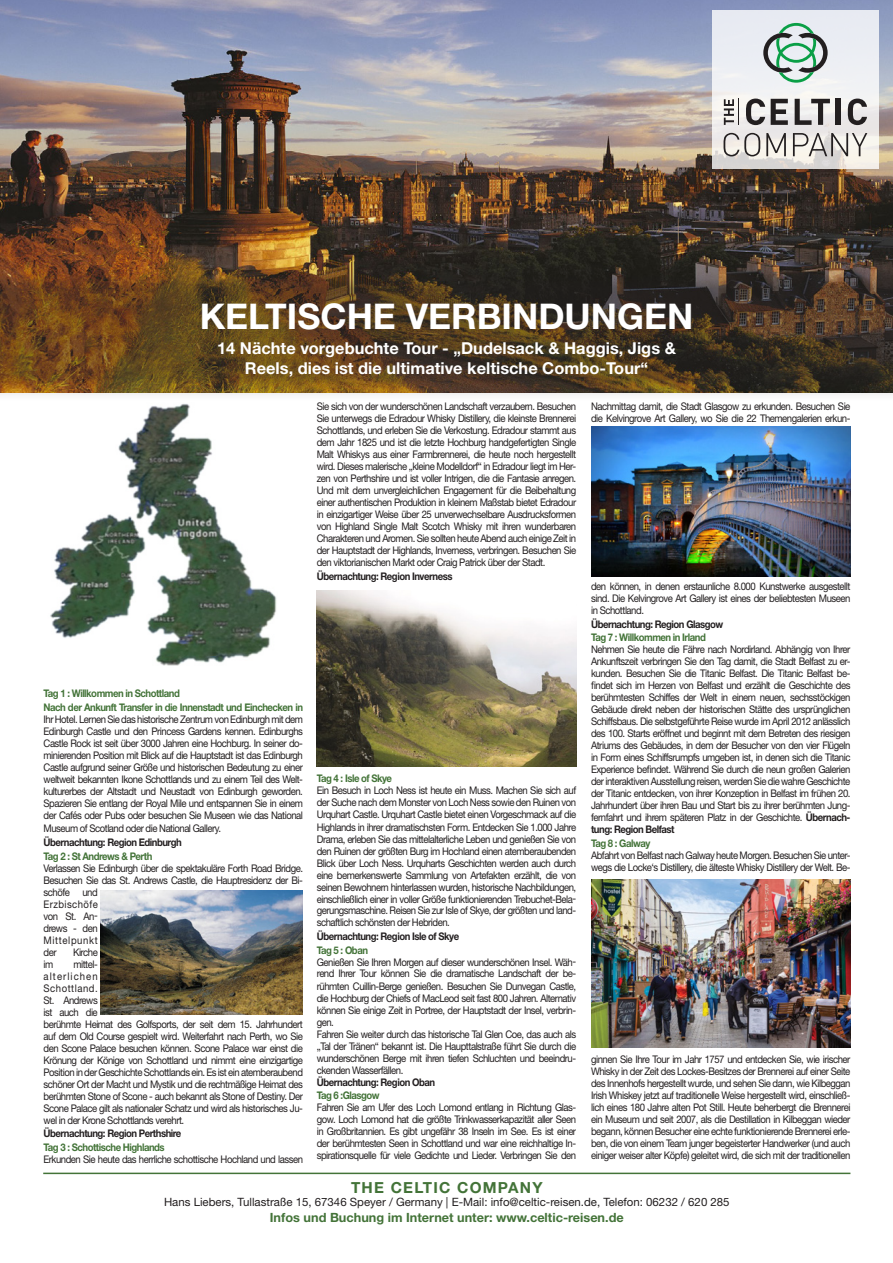
<style>
.page{position:relative;width:893px;height:1263px;background:#fff}
.page>*{position:absolute;margin:0;border:0;box-sizing:border-box;transform-origin:0 0}
.t1{font:700 35.4px "Helvetica Neue LT Std";color:#fff}
.t2{font:700 16.35px/19.6px "Helvetica Neue LT Std";color:#fff;text-align:center}
.t3{font:700 15.3px "Helvetica Neue LT Std";letter-spacing:.08em;color:#437338}
.t4{font:700 12.75px "Helvetica Neue LT Std";color:#437338}
.t5{font:11.4px "Helvetica Neue LT Std";color:#231f20}
.t6{font:10.5px/12px "Helvetica Neue LT Std";letter-spacing:-.05em;color:#231f20;text-align:justify;scale:.91 1}
.t7{font:700 10.5px/13.5px "Helvetica Neue LT Std";letter-spacing:-.05em;color:#437338;scale:.91 1}
.t8{font:700 10.5px "Helvetica Neue LT Std";letter-spacing:-.05em;color:#231f20;scale:.91 1}
.s1{font-weight:700}
</style>
<div class="page">
<img style="left:0;top:0;width:893px;height:263px">
<svg style="left:0;top:263px;width:893px;height:132px;background:#553e23"></svg>
<svg style="left:712px;top:11px;width:167px;height:158px;fill:#ebedf2"></svg>
<hr style="left:43px;top:1172px;width:807px;height:2px;background:#437338">
<svg style="left:746px;top:99px;width:19px;height:26px"></svg>
<svg style="left:771px;top:99px;width:17px;height:26px"></svg>
<svg style="left:795px;top:99px;width:35px;height:26px"></svg>
<div style="left:836px;top:99px;width:5px;height:26px;background:#231f20"></div>
<svg style="left:848px;top:99px;width:19px;height:26px"></svg>
<svg style="left:724px;top:133px;width:36px;height:23px"></svg>
<svg style="left:766px;top:133px;width:20px;height:23px"></svg>
<svg style="left:793px;top:133px;width:74px;height:23px;background:#c2bfbb"></svg>
<svg style="left:724px;top:99px;width:15px;height:26px"></svg>
<svg style="left:763px;top:23px;width:65px;height:60px;background:#a9c0b7"></svg>
<img style="left:101px;top:891px;width:202px;height:123px">
<img style="left:317px;top:590px;width:259px;height:176px">
<img style="left:591px;top:426px;width:259px;height:151px">
<img style="left:591px;top:879px;width:259px;height:169px">
<img style="left:50px;top:403px;width:227px;height:263px">
<h1 class="t1" style="left:200px;top:295px;width:495px">KELTISCHE VERBINDUNGEN</h1>
<h2 class="t2" style="left:217px;top:338px;width:460px">14 Nächte vorgebuchte Tour - „Dudelsack &amp; Haggis, Jigs &amp;<br>Reels, dies ist die ultimative keltische Combo-Tour“</h2>
<p class="t6" style="left:317px;top:400px;width:287px">Sie sich von der wunderschönen Landschaft verzaubern. Besuchen Sie unterwegs die Edradour Whisky Distillery, die kleinste Brennerei Schottlands, und erleben Sie die Verkostung. Edradour stammt aus dem Jahr 1825 und ist die letzte Hochburg handgefertigten Single Malt Whiskys aus einer Farmbrennerei, die heute noch hergestellt wird. Dieses malerische „kleine Modelldorf“ in Edradour liegt im Her&shy;zen von Perthshire und ist voller Intrigen, die die Fantasie anregen.<br>Und mit dem unvergleichlichen Engagement für die Beibehaltung einer authentischen Produktion in kleinem Maßstab bietet Edradour in einzigartiger Weise über 25 unverwechselbare Ausdrucksformen von Highland Single Malt Scotch Whisky mit ihren wunderbaren Charakteren und Aromen. Sie sollten heute Abend auch einige Zeit in der Hauptstadt der Highlands, Inverness, verbringen. Besuchen Sie den viktorianischen Markt oder Craig Patrick über der Stadt.</p>
<p class="t8" style="left:317px;top:570px;width:151px">Übernachtung: Region Inverness</p>
<p class="t6" style="left:591px;top:400px;width:287px">Nachmittag damit, die Stadt Glasgow zu erkunden. Besuchen Sie die Kelvingrove Art Gallery, wo Sie die 22 Themengalerien erkun-</p>
<p class="t6" style="left:591px;top:580px;width:287px">den können, in denen erstaunliche 8.000 Kunstwerke ausgestellt sind. Die Kelvingrove Art Gallery ist eines der beliebtesten Museen in Schottland.</p>
<p class="t8" style="left:591px;top:618px;width:147px">Übernachtung: Region Glasgow</p>
<p class="t7" style="left:591px;top:631px;width:128px">Tag 7 : Willkommen in Irland</p>
<p class="t6" style="left:591px;top:644px;width:287px">Nehmen Sie heute die Fähre nach Nordirland. Abhängig von Ihrer Ankunftszeit verbringen Sie den Tag damit, die Stadt Belfast zu er&shy;kunden. Besuchen Sie die Titanic Belfast. Die Titanic Belfast be&shy;findet sich im Herzen von Belfast und erzählt die Geschichte des berühmtesten Schiffes der Welt in einem neuen, sechsstöckigen Gebäude direkt neben der historischen Stätte des ursprünglichen Schiffsbaus. Die selbstgeführte Reise wurde im April 2012 anlässlich des 100. Starts eröffnet und beginnt mit dem Betreten des riesigen Atriums des Gebäudes, in dem der Besucher von den vier Flügeln in Form eines Schiffsrumpfs umgeben ist, in denen sich die Titanic Experience befindet. Während Sie durch die neun großen Galerien der interaktiven Ausstellung reisen, werden Sie die wahre Geschichte der Titanic entdecken, von ihrer Konzeption in Belfast im frühen 20.<br>Jahrhundert über ihren Bau und Start bis zu ihrer berühmten Jung&shy;fernfahrt und ihrem späteren Platz in der Geschichte. <span class="s1">Übernach&shy;tung: Region Belfast</span></p>
<p class="t7" style="left:591px;top:836px;width:67px">Tag 8 : Galway</p>
<p class="t6" style="left:591px;top:849px;width:287px">Abfahrt von Belfast nach Galway heute Morgen. Besuchen Sie unter&shy;wegs die Locke‘s Distillery, die älteste Whisky Distillery der Welt. Be-</p>
<p class="t7" style="left:44px;top:687px;width:287px">Tag 1 : Willkommen in Schottland<br>Nach der Ankunft Transfer in die Innenstadt und Einchecken in</p>
<p class="t6" style="left:44px;top:713px;width:287px">Ihr Hotel. Lernen Sie das historische Zentrum von Edinburgh mit dem Edinburgh Castle und den Princess Gardens kennen. Edinburghs Castle Rock ist seit über 3000 Jahren eine Hochburg. In seiner do&shy;minierenden Position mit Blick auf die Hauptstadt ist das Edinburgh Castle aufgrund seiner Größe und historischen Bedeutung zu einer weltweit bekannten Ikone Schottlands und zu einem Teil des Welt&shy;kulturerbes der Altstadt und Neustadt von Edinburgh geworden.<br>Spazieren Sie entlang der Royal Mile und entspannen Sie in einem der Cafés oder Pubs oder besuchen Sie Museen wie das National</p>
<p class="t6" style="left:44px;top:823px;width:197px">Museum of Scotland oder die National Gallery.</p>
<p class="t8" style="left:44px;top:836px;width:153px">Übernachtung: Region Edinburgh</p>
<p class="t7" style="left:44px;top:849px;width:121px">Tag 2 : St Andrews &amp; Perth</p>
<p class="t6" style="left:44px;top:862px;width:287px;text-align:left">Verlassen Sie Edinburgh über die spektakuläre Forth Road Bridge.<br>Besuchen Sie das St. Andrews Castle, die Hauptresidenz der Bi&shy;schöfe und<br>Erzbischöfe<br>von St. An-<br>drews - den<br>Mittelpunkt<br>der</p>
<p class="t7" style="left:317px;top:772px;width:84px">Tag 4 : Isle of Skye</p>
<p class="t6" style="left:317px;top:785px;width:287px">Ein Besuch in Loch Ness ist heute ein Muss. Machen Sie sich auf der Suche nach dem Monster von Loch Ness sowie den Ruinen von Urquhart Castle. Urquhart Castle bietet einen Vorgeschmack auf die Highlands in ihrer dramatischsten Form. Entdecken Sie 1.000 Jahre Drama, erleben Sie das mittelalterliche Leben und genießen Sie von den Ruinen der größten Burg im Hochland einen atemberaubenden Blick über Loch Ness. Urquharts Geschichten werden auch durch eine bemerkenswerte Sammlung von Artefakten erzählt, die von seinen Bewohnern hinterlassen wurden, historische Nachbildungen, einschließlich einer in voller Größe funktionierenden Trebuchet-Bela&shy;gerungsmaschine. Reisen Sie zur Isle of Skye, der größten und land&shy;schaftlich schönsten der Hebriden.</p>
<p class="t8" style="left:317px;top:930px;width:158px">Übernachtung: Region Isle of Skye</p>
<p class="t7" style="left:317px;top:943px;width:58px">Tag 5 : Oban</p>
<p class="t6" style="left:317px;top:956px;width:287px;text-align:left">Genießen Sie Ihren Morgen auf dieser wunderschönen Insel. Wäh&shy;rend Ihrer Tour können Sie die dramatische Landschaft der be&shy;rühmten Cuillin-Berge genießen. Besuchen Sie Dunvegan Castle, die Hochburg der Chiefs of MacLeod seit fast 800 Jahren. Alternativ können Sie einige Zeit in Portree, der Hauptstadt der Insel, verbrin&shy;gen.<br>Fahren Sie weiter durch das historische Tal Glen Coe, das auch als „Tal der Tränen“ bekannt ist. Die Haupttalstraße führt Sie durch die wunderschönen Berge mit ihren tiefen Schluchten und beeindru&shy;ckenden Wasserfällen.</p>
<p class="t8" style="left:317px;top:1075px;width:131px">Übernachtung: Region Oban</p>
<p class="t7" style="left:317px;top:1088px;width:71px">Tag 6 :Glasgow</p>
<p class="t6" style="left:317px;top:1101px;width:287px">Fahren Sie am Ufer des Loch Lomond entlang in Richtung Glas&shy;gow. Loch Lomond hat die größte Trinkwasserkapazität aller Seen in Großbritannien. Es gibt ungefähr 38 Inseln im See. Es ist einer der berühmtesten Seen in Schottland und war eine reichhaltige In&shy;spirationsquelle für viele Gedichte und Lieder. Verbringen Sie den</p>
<h3 class="t3" style="left:351px;top:1177px;width:193px">THE CELTIC COMPANY</h3>
<p class="t5" style="left:164px;top:1195px;width:567px">Hans Liebers, Tullastraße 15, 67346 Speyer / Germany | E-Mail: info@celtic-reisen.de, Telefon: 06232 / 620 285</p>
<p class="t4" style="left:270px;top:1209px;width:355px">Infos und Buchung im Internet unter: www.celtic-reisen.de</p>
<p class="t6" style="left:73px;top:946px;width:29px">Kirche</p>
<p class="t6" style="left:44px;top:958px;width:287px;text-align:left;text-indent:30px">mittel-<br>alterlichen<br>Schottland.<br>St. Andrews<br>ist auch die<br>berühmte Heimat des Golfsports, der seit dem 15. Jahrhundert auf dem Old Course gespielt wird. Weiterfahrt nach Perth, wo Sie den Scone Palace besuchen können. Scone Palace war einst die Krönung der Könige von Schottland und nimmt eine einzigartige Position in der Geschichte Schottlands ein. Es ist ein atemberaubend schöner Ort der Macht und Mystik und die rechtmäßige Heimat des berühmten Stone of Scone - auch bekannt als Stone of Destiny. Der Scone Palace gilt als nationaler Schatz und wird als historisches Ju&shy;wel in der Krone Schottlands verehrt.</p>
<p class="t8" style="left:44px;top:1127px;width:153px">Übernachtung: Region Perthshire</p>
<p class="t7" style="left:44px;top:1140px;width:135px">Tag 3 : Schottische Highlands</p>
<p class="t6" style="left:44px;top:1153px;width:287px">Erkunden Sie heute das herrliche schottische Hochland und lassen</p>
<p class="t6" style="left:44px;top:958px;width:12px">im</p>
<p class="t6" style="left:591px;top:1053px;width:287px">ginnen Sie Ihre Tour im Jahr 1757 und entdecken Sie, wie irischer Whisky in der Zeit des Lockes-Besitzes der Brennerei auf einer Seite des Innenhofs hergestellt wurde, und sehen Sie dann, wie Kilbeggan Irish Whiskey jetzt auf traditionelle Weise hergestellt wird, einschließ&shy;lich eines 180 Jahre alten Pot Still. Heute beherbergt die Brennerei ein Museum und seit 2007, als die Destillation in Kilbeggan wieder begann, können Besucher eine echte funktionierende Brennerei erle&shy;ben, die von einem Team junger begeisterter Handwerker (und auch einiger weiser alter Köpfe) geleitet wird, die sich mit der traditionellen</p>
</div>
